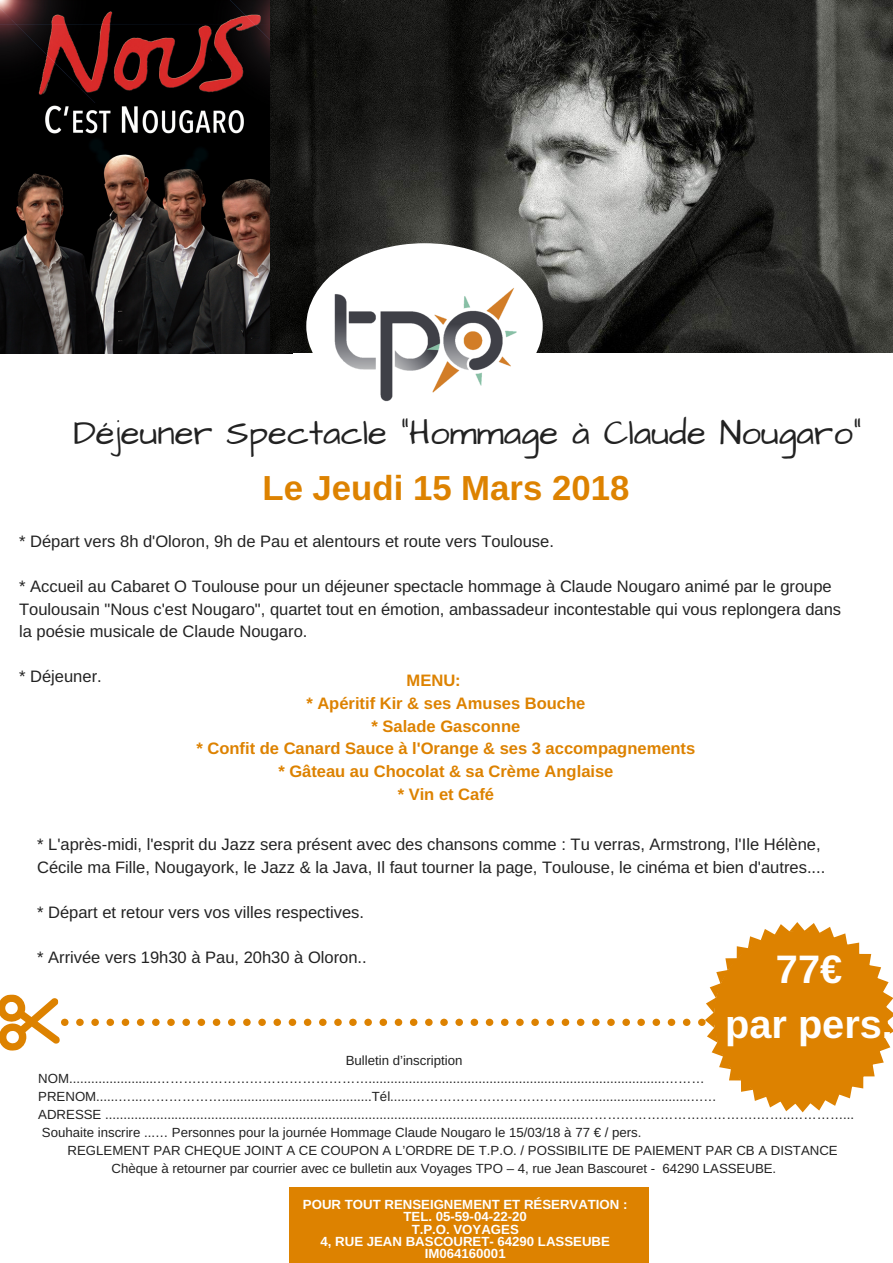
<style>
.page{position:relative;width:893px;height:1263px;background:#fff}
.page>*{position:absolute;margin:0;border:0;box-sizing:border-box;transform-origin:0 0}
.t1{font:700 39.75px/55.2px "Arimo";color:#fff;text-align:center}
.t2{font:34.8px "Architects Daughter";color:#222}
.t3{font:700 34.8px "Arimo";color:#dd8200}
.t4{font:16.5px/22.5px "Arimo";color:#222}
.t5{font:700 16.5px "Arimo";color:#dd8200}
.t6{font:13.2px/18px "Arimo";color:#222}
.t7{font:700 13.2px/12.5px "Arimo";color:#fff;text-align:center}
.s1{font-family:"Liberation Sans"}
</style>
<div class="page">
<div style="left:289px;top:1187px;width:360px;height:76px;background:#dd8200"></div>
<div style="left:137px;top:1019px;width:7px;height:7px;background:#dd8200;border-radius:50%"></div>
<div style="left:152px;top:1019px;width:8px;height:7px;background:#dd8200;border-radius:50%"></div>
<div style="left:122px;top:1019px;width:7px;height:7px;background:#dd8200;border-radius:50%"></div>
<div style="left:182px;top:1019px;width:8px;height:7px;background:#dd8200;border-radius:50%"></div>
<div style="left:198px;top:1019px;width:7px;height:7px;background:#dd8200;border-radius:50%"></div>
<div style="left:76px;top:1019px;width:8px;height:7px;background:#dd8200;border-radius:50%"></div>
<div style="left:91px;top:1019px;width:8px;height:7px;background:#dd8200;border-radius:50%"></div>
<div style="left:107px;top:1019px;width:7px;height:7px;background:#dd8200;border-radius:50%"></div>
<div style="left:167px;top:1019px;width:8px;height:7px;background:#dd8200;border-radius:50%"></div>
<div style="left:289px;top:1019px;width:7px;height:7px;background:#dd8200;border-radius:50%"></div>
<div style="left:304px;top:1019px;width:7px;height:7px;background:#dd8200;border-radius:50%"></div>
<div style="left:319px;top:1019px;width:8px;height:7px;background:#dd8200;border-radius:50%"></div>
<div style="left:334px;top:1019px;width:8px;height:7px;background:#dd8200;border-radius:50%"></div>
<div style="left:273px;top:1019px;width:8px;height:7px;background:#dd8200;border-radius:50%"></div>
<div style="left:228px;top:1019px;width:8px;height:7px;background:#dd8200;border-radius:50%"></div>
<div style="left:243px;top:1019px;width:8px;height:7px;background:#dd8200;border-radius:50%"></div>
<div style="left:213px;top:1019px;width:7px;height:7px;background:#dd8200;border-radius:50%"></div>
<div style="left:258px;top:1019px;width:8px;height:7px;background:#dd8200;border-radius:50%"></div>
<div style="left:425px;top:1019px;width:8px;height:7px;background:#dd8200;border-radius:50%"></div>
<div style="left:440px;top:1019px;width:8px;height:7px;background:#dd8200;border-radius:50%"></div>
<div style="left:410px;top:1019px;width:7px;height:7px;background:#dd8200;border-radius:50%"></div>
<div style="left:471px;top:1019px;width:7px;height:7px;background:#dd8200;border-radius:50%"></div>
<svg style="left:349px;top:1019px;width:8px;height:7px"></svg>
<div style="left:486px;top:1019px;width:7px;height:7px;background:#dd8200;border-radius:50%"></div>
<div style="left:364px;top:1019px;width:8px;height:7px;background:#dd8200;border-radius:50%"></div>
<div style="left:380px;top:1019px;width:7px;height:7px;background:#dd8200;border-radius:50%"></div>
<div style="left:395px;top:1019px;width:7px;height:7px;background:#dd8200;border-radius:50%"></div>
<div style="left:455px;top:1019px;width:8px;height:7px;background:#dd8200;border-radius:50%"></div>
<div style="left:577px;top:1019px;width:7px;height:7px;background:#dd8200;border-radius:50%"></div>
<div style="left:592px;top:1019px;width:8px;height:7px;background:#dd8200;border-radius:50%"></div>
<div style="left:607px;top:1019px;width:8px;height:7px;background:#dd8200;border-radius:50%"></div>
<div style="left:622px;top:1019px;width:8px;height:7px;background:#dd8200;border-radius:50%"></div>
<div style="left:562px;top:1019px;width:7px;height:7px;background:#dd8200;border-radius:50%"></div>
<div style="left:516px;top:1019px;width:8px;height:7px;background:#dd8200;border-radius:50%"></div>
<div style="left:531px;top:1019px;width:8px;height:7px;background:#dd8200;border-radius:50%"></div>
<div style="left:501px;top:1019px;width:7px;height:7px;background:#dd8200;border-radius:50%"></div>
<div style="left:546px;top:1019px;width:8px;height:7px;background:#dd8200;border-radius:50%"></div>
<div style="left:698px;top:1019px;width:8px;height:7px;background:#dd8200;border-radius:50%"></div>
<svg style="left:637px;top:1019px;width:8px;height:7px"></svg>
<div style="left:652px;top:1019px;width:8px;height:7px;background:#dd8200;border-radius:50%"></div>
<div style="left:668px;top:1019px;width:7px;height:7px;background:#dd8200;border-radius:50%"></div>
<div style="left:683px;top:1019px;width:7px;height:7px;background:#dd8200;border-radius:50%"></div>
<svg style="left:0;top:994px;width:69px;height:57px"></svg>
<svg style="left:705px;top:922px;width:188px;height:190px"></svg>
<img style="left:0;top:0;width:293px;height:354px">
<img style="left:270px;top:0;width:623px;height:352px">
<svg style="left:306px;top:243px;width:237px;height:110px"></svg>
<img style="left:323px;top:283px;width:199px;height:119px">
<h2 class="t2" style="left:73px;top:409px;width:789px">Déjeuner Spectacle "Hommage à Claude Nougaro"</h2>
<h2 class="t3" style="left:262px;top:468px;width:368px">Le Jeudi 15 Mars 2018</h2>
<p class="t4" style="left:19px;top:530px;width:536px">* Départ vers 8h d'Oloron, 9h de Pau et alentours et route vers Toulouse.</p>
<p class="t4" style="left:19px;top:575px;width:823px">* Accueil au Cabaret O Toulouse pour un déjeuner spectacle hommage à Claude Nougaro animé par le groupe<br>Toulousain "Nous c'est Nougaro", quartet tout en émotion, ambassadeur incontestable qui vous replongera dans la poésie musicale de Claude Nougaro.</p>
<p class="t4" style="left:19px;top:665px;width:84px">* Déjeuner.</p>
<p class="t5" style="left:407px;top:671px;width:56px">MENU:</p>
<p class="t5" style="left:306px;top:694px;width:281px">* Apéritif Kir &amp; ses Amuses Bouche</p>
<p class="t5" style="left:371px;top:717px;width:150px">* Salade Gasconne</p>
<p class="t5" style="left:196px;top:739px;width:500px">* Confit de Canard Sauce à l'Orange &amp; ses 3 accompagnements</p>
<p class="t5" style="left:278px;top:762px;width:337px">* Gâteau au Chocolat &amp; sa Crème Anglaise</p>
<p class="t5" style="left:398px;top:784px;width:98px">* Vin et Café</p>
<p class="t4" style="left:37px;top:833px;width:790px">* L'après-midi, l'esprit du Jazz sera présent avec des chansons comme : Tu verras, Armstrong, l'Ile Hélène,<br>Cécile ma Fille, Nougayork, le Jazz &amp; la Java, Il faut tourner la page, Toulouse, le cinéma et bien d'autres....</p>
<p class="t4" style="left:37px;top:901px;width:328px">* Départ et retour vers vos villes respectives.</p>
<p class="t4" style="left:37px;top:946px;width:331px">* Arrivée vers 19h30 à Pau, 20h30 à Oloron..</p>
<h1 class="t1" style="left:725px;top:942px;width:169px">77€<br>par pers.</h1>
<p class="t6" style="left:38px;top:1052px;width:817px;text-indent:307px">Bulletin d’inscription NOM........................<span class="s1">…………………………………………</span>.................................................................................<span class="s1">……… </span>PRENOM......<span class="s1">…</span>...<span class="s1">………………</span>.........................................Tél......<span class="s1">…………………………………</span>.............................<span class="s1">……<br></span>ADRESSE ..................................................................................................................................<span class="s1">…………………………………</span>.<span class="s1">……</span>..<span class="s1">…………</span>...<br>Souhaite inscrire ...<span class="s1">…</span> Personnes pour la journée Hommage Claude Nougaro le 15/03/18 à 77 € / pers.</p>
<p class="t6" style="left:111px;top:1142px;width:728px;text-indent:-44px">REGLEMENT PAR CHEQUE JOINT A CE COUPON A L’ORDRE DE T.P.O. / POSSIBILITE DE PAIEMENT PAR CB A DISTANCE<br>Chèque à retourner par courrier avec ce bulletin aux Voyages TPO – 4, rue Jean Bascouret - 64290 LASSEUBE.</p>
<p class="t7" style="left:303px;top:1198px;width:326px">POUR TOUT RENSEIGNEMENT ET RÉSERVATION :<br>TEL. 05-59-04-22-20<br>T.P.O. VOYAGES<br>4, RUE JEAN BASCOURET- 64290 LASSEUBE<br>IM064160001</p>
</div>
